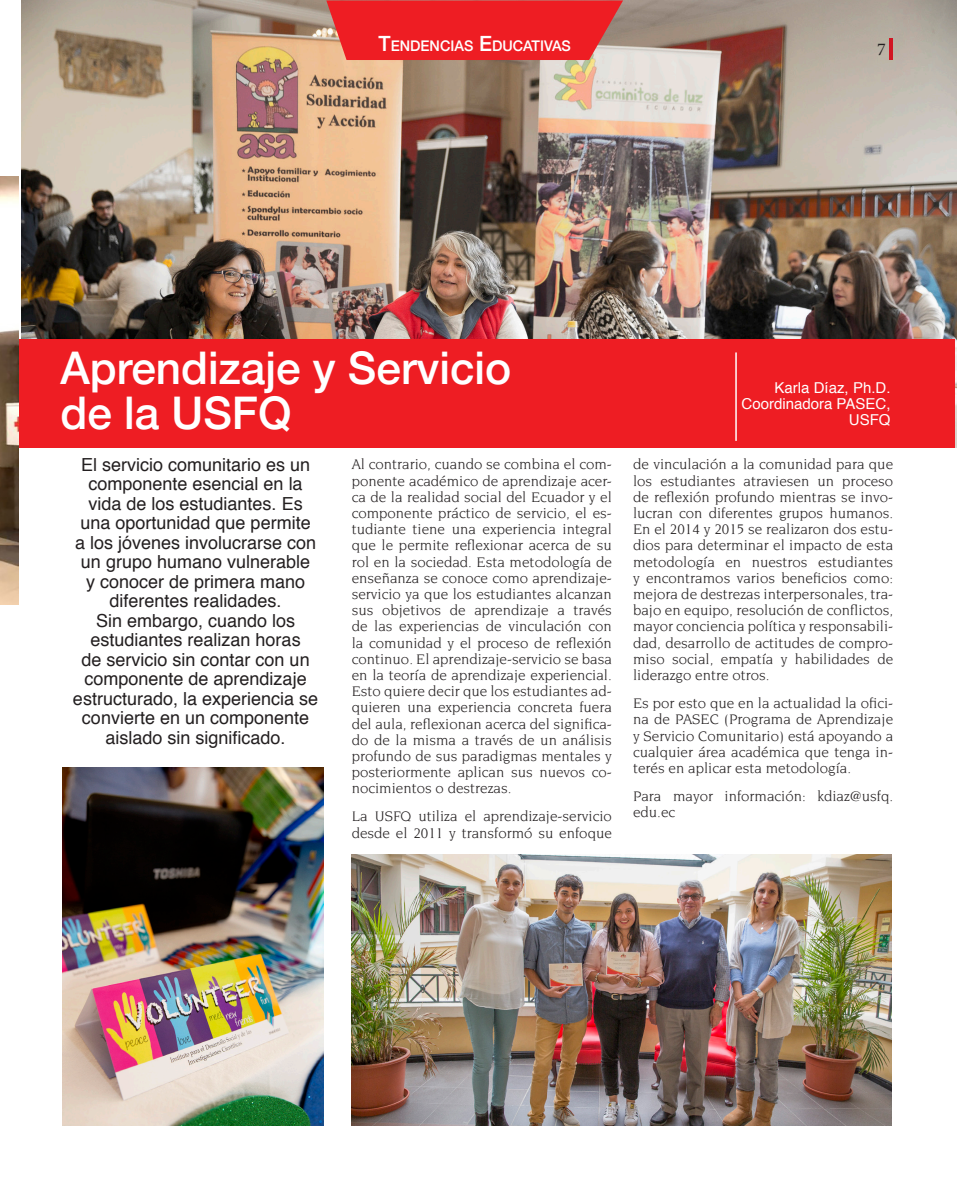
<style>
.page{position:relative;width:957px;height:1191px;background:#fff}
.page>*{position:absolute;margin:0;border:0;box-sizing:border-box;transform-origin:0 0}
.t1{font:500 45px/45px "Helvetica Neue";color:#fff}
.t2{font:18px/19.5px "Helvetica";color:#231f20;text-align:center}
.t3{font:18px "Minion Pro";color:#231f20}
.t4{font:15px/16.2px "Novarese";color:#231f20;text-align:justify}
.t5{font:15px/16.2px "Helvetica";color:#fff;text-align:right}
.t6{font:500 14.7px "Helvetica Neue";color:#fff}
.s1{font-size:21px}
</style>
<div class="page">
<img style="left:22px;top:0;width:935px;height:447px">
<div style="left:19px;top:339px;width:936px;height:108px;background:#ee1d23"></div>
<svg style="left:326px;top:0;width:297px;height:60px;background:#e92b2e"></svg>
<hr style="left:735px;top:352px;width:2px;height:89px;background:#fff">
<img style="left:63px;top:767px;width:260px;height:358px">
<img style="left:352px;top:854px;width:539px;height:271px">
<img style="left:0;top:176px;width:19px;height:428px">
<hr style="left:890px;top:38px;width:3px;height:22px;background:#d11623">
<p class="t6" style="left:378px;top:36px;width:194px"><span class="s1">T</span>ENDENCIAS <span class="s1">E</span>DUCATIVAS</p>
<p class="t3" style="left:877px;top:37px;width:10px">7</p>
<h1 class="t1" style="left:60px;top:344px;width:452px">Aprendizaje y Servicio de la USFQ</h1>
<p class="t2" style="left:73px;top:456px;width:247px">El servicio comunitario es un componente esencial en la vida de los estudiantes. Es una oportunidad que permite<br>a los jóvenes involucrarse con un grupo humano vulnerable<br>y conocer de primera mano diferentes realidades.<br>Sin embargo, cuando los estudiantes realizan horas<br>de servicio sin contar con un componente de aprendizaje estructurado, la experiencia se convierte en un componente aislado sin significado.</p>
<p class="t4" style="left:352px;top:456px;width:262px">Al contrario, cuando se combina el com&shy;ponente académico de aprendizaje acer&shy;ca de la realidad social del Ecuador y el componente práctico de servicio, el es&shy;tudiante tiene una experiencia integral que le permite reflexionar acerca de su rol en la sociedad. Esta metodología de enseñanza se conoce como aprendizaje&shy;servicio ya que los estudiantes alcanzan sus objetivos de aprendizaje a través de las experiencias de vinculación con la comunidad y el proceso de reflexión continuo. El aprendizaje-servicio se basa en la teoría de aprendizaje experiencial.<br>Esto quiere decir que los estudiantes ad&shy;quieren una experiencia concreta fuera del aula, reflexionan acerca del significa&shy;do de la misma a través de un análisis profundo de sus paradigmas mentales y posteriormente aplican sus nuevos co&shy;nocimientos o destrezas.</p>
<p class="t4" style="left:352px;top:808px;width:261px">La USFQ utiliza el aprendizaje-servicio desde el 2011 y transformó su enfoque</p>
<p class="t5" style="left:741px;top:380px;width:150px">Karla Díaz, Ph.D.<br>Coordinadora PASEC,<br>USFQ</p>
<p class="t4" style="left:633px;top:456px;width:262px">de vinculación a la comunidad para que los estudiantes atraviesen un proceso de reflexión profundo mientras se invo&shy;lucran con diferentes grupos humanos.<br>En el 2014 y 2015 se realizaron dos estu&shy;dios para determinar el impacto de esta metodología en nuestros estudiantes y encontramos varios beneficios como: mejora de destrezas interpersonales, tra&shy;bajo en equipo, resolución de conflictos, mayor conciencia política y responsabili&shy;dad, desarrollo de actitudes de compro&shy;miso social, empatía y habilidades de liderazgo entre otros.</p>
<p class="t4" style="left:633px;top:695px;width:261px">Es por esto que en la actualidad la ofici&shy;na de PASEC (Programa de Aprendizaje y Servicio Comunitario) está apoyando a cualquier área académica que tenga in&shy;terés en aplicar esta metodología.</p>
<p class="t4" style="left:633px;top:788px;width:261px">Para mayor información: kdiaz@usfq. edu.ec</p>
</div>
